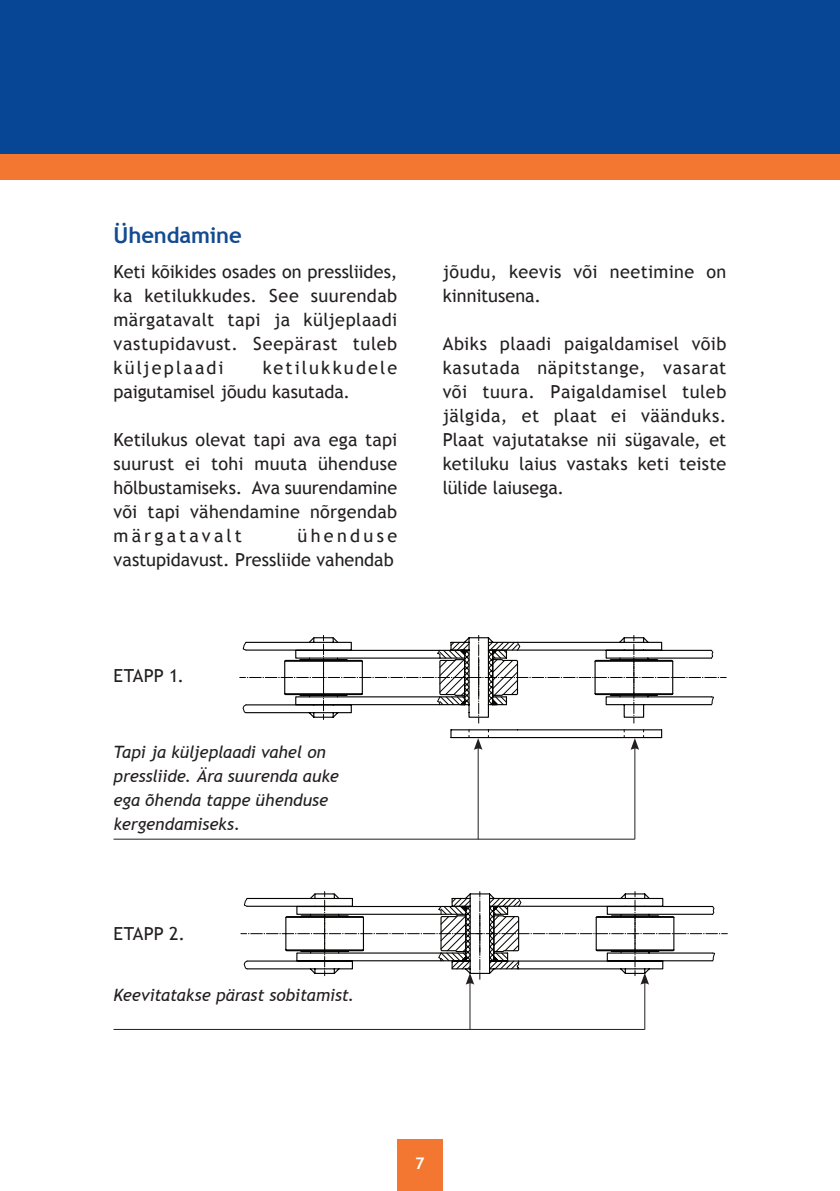
<style>
.page{position:relative;width:840px;height:1191px;background:#fff}
.page>*{position:absolute;margin:0;border:0;box-sizing:border-box;transform-origin:0 0}
.t1{font:700 22px "Trebuchet MS";letter-spacing:-.005em;color:#134a90}
.t2{font:18px/24px "Trebuchet MS";letter-spacing:.015em;color:#231f20;text-align:justify}
.t3{font:italic 17px/24px "Trebuchet MS";color:#231f20}
.t4{font:700 16px "Trebuchet MS";color:#fff}
</style>
<div class="page">
<div style="left:397px;top:1140px;width:45px;height:51px;background:#f37730"></div>
<div style="left:0;top:0;width:839px;height:167px;background:#074694"></div>
<div style="left:0;top:154px;width:839px;height:25px;background:#f37730"></div>
<hr style="left:517px;top:729px;width:144px;height:1px;background:#040503">
<hr style="left:517px;top:737px;width:144px;height:1px;background:#040503">
<hr style="left:450px;top:737px;width:38px;height:1px;background:#040503">
<hr style="left:450px;top:729px;width:38px;height:1px;background:#040503">
<svg style="left:488px;top:729px;width:29px;height:9px"></svg>
<svg style="left:239px;top:635px;width:486px;height:88px"></svg>
<hr style="left:477px;top:746px;width:1px;height:93px;background:#231f20">
<svg style="left:468px;top:730px;width:14px;height:20px"></svg>
<hr style="left:469px;top:981px;width:1px;height:48px;background:#231f20">
<hr style="left:644px;top:981px;width:1px;height:48px;background:#231f20">
<svg style="left:241px;top:891px;width:486px;height:93px"></svg>
<hr style="left:634px;top:746px;width:1px;height:93px;background:#231f20">
<svg style="left:630px;top:730px;width:14px;height:20px"></svg>
<hr style="left:113px;top:1029px;width:531px;height:1px;background:#231f20">
<hr style="left:113px;top:839px;width:521px;height:1px;background:#231f20">
<p class="t1" style="left:113px;top:221px;width:130px">Ühendamine</p>
<p class="t2" style="left:113px;top:260px;width:285px">Keti kõikides osades on pressliides, ka ketilukkudes. See suurendab märgatavalt tapi ja küljeplaadi vastupidavust. Seepärast tuleb küljeplaadi</p>
<p class="t2" style="left:113px;top:356px;width:285px;text-indent:149px">ketilukkudele paigutamisel jõudu kasutada.</p>
<p class="t2" style="left:113px;top:428px;width:285px">Ketilukus olevat tapi ava ega tapi suurust ei tohi muuta ühenduse hõlbustamiseks. Ava suurendamine või tapi vähendamine nõrgendab märgatavalt</p>
<p class="t2" style="left:113px;top:524px;width:285px;text-align:right">ühenduse<br>vastupidavust. Pressliide vahendab</p>
<p class="t2" style="left:113px;top:664px;width:72px">ETAPP 1.</p>
<p class="t3" style="left:113px;top:740px;width:227px">Tapi ja küljeplaadi vahel on pressliide. Ära suurenda auke ega õhenda tappe ühenduse kergendamiseks.</p>
<p class="t2" style="left:113px;top:921px;width:73px">ETAPP 2.</p>
<p class="t3" style="left:113px;top:983px;width:242px">Keevitatakse pärast sobitamist.</p>
<p class="t2" style="left:442px;top:260px;width:285px">jõudu, keevis või neetimine on kinnitusena.</p>
<p class="t2" style="left:442px;top:332px;width:285px">Abiks plaadi paigaldamisel võib kasutada näpitstange, vasarat või tuura. Paigaldamisel tuleb jälgida, et plaat ei väänduks.<br>Plaat vajutatakse nii sügavale, et ketiluku laius vastaks keti teiste lülide laiusega.</p>
<p class="t4" style="left:415px;top:1152px;width:11px">7</p>
</div>
